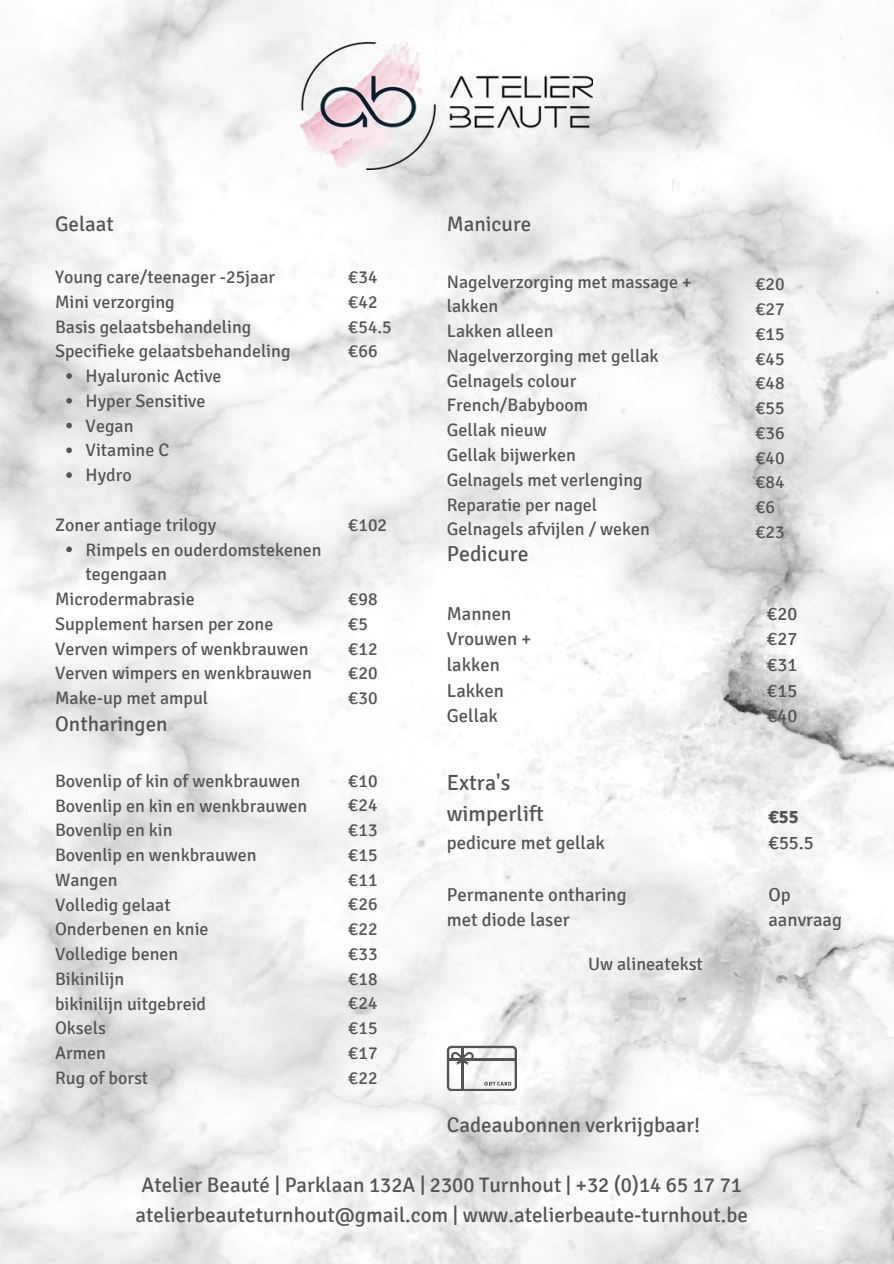
<style>
.page{position:relative;width:894px;height:1264px;background:#fff}
.page>*{position:absolute;margin:0;border:0;box-sizing:border-box;transform-origin:0 0}
.t1{font:21.9px "Signika";color:#545454}
.t2{font:21.75px "Signika";color:#545454}
.t3{font:21px/29.2px "Signika";color:#545454}
.t4{font:18.75px/25.8px "Signika";color:#545454}
.t5{font:700 18.75px "Signika";color:#545454}
.t6{font:18.6px "Signika";color:#545454}
.t7{font:18px/24.8px "Signika";color:#545454}
</style>
<div class="page">
<img style="left:0;top:0;width:893px;height:1263px">
<img style="left:300px;top:42px;width:292px;height:128px">
<svg style="left:447px;top:1045px;width:69px;height:45px"></svg>
<svg style="left:66px;top:373px;width:6px;height:6px"></svg>
<svg style="left:66px;top:398px;width:6px;height:5px"></svg>
<svg style="left:66px;top:423px;width:6px;height:5px"></svg>
<svg style="left:66px;top:447px;width:6px;height:6px"></svg>
<svg style="left:66px;top:472px;width:6px;height:6px"></svg>
<svg style="left:66px;top:546px;width:6px;height:6px"></svg>
<h1 class="t3" style="left:55px;top:210px;width:60px">Gelaat</h1>
<p class="t7" style="left:55px;top:265px;width:221px">Young care/teenager -25jaar<br>Mini verzorging</p>
<p class="t7" style="left:55px;top:314px;width:198px">Basis gelaatsbehandeling</p>
<p class="t7" style="left:55px;top:339px;width:237px">Specifieke gelaatsbehandeling</p>
<p class="t7" style="left:86px;top:364px;width:137px">Hyaluronic Active</p>
<p class="t7" style="left:86px;top:389px;width:121px">Hyper Sensitive</p>
<p class="t7" style="left:86px;top:413px;width:49px">Vegan</p>
<p class="t7" style="left:86px;top:438px;width:85px">Vitamine C</p>
<p class="t7" style="left:86px;top:463px;width:48px">Hydro</p>
<p class="t7" style="left:55px;top:512px;width:162px">Zoner antiage trilogy</p>
<p class="t7" style="left:86px;top:537px;width:237px">Rimpels en ouderdomstekenen tegengaan</p>
<p class="t7" style="left:55px;top:587px;width:141px">Microdermabrasie</p>
<p class="t7" style="left:55px;top:611px;width:220px">Supplement harsen per zone</p>
<p class="t7" style="left:55px;top:636px;width:255px">Verven wimpers of wenkbrauwen</p>
<p class="t7" style="left:55px;top:661px;width:258px">Verven wimpers en wenkbrauwen</p>
<p class="t7" style="left:55px;top:686px;width:155px">Make-up met ampul</p>
<p class="t3" style="left:55px;top:709px;width:114px">Ontharingen</p>
<p class="t7" style="left:55px;top:768px;width:247px">Bovenlip of kin of wenkbrauwen</p>
<p class="t7" style="left:55px;top:793px;width:254px">Bovenlip en kin en wenkbrauwen</p>
<p class="t7" style="left:55px;top:818px;width:119px">Bovenlip en kin</p>
<p class="t7" style="left:55px;top:842px;width:203px">Bovenlip en wenkbrauwen</p>
<p class="t7" style="left:55px;top:867px;width:64px">Wangen</p>
<p class="t7" style="left:55px;top:892px;width:117px">Volledig gelaat</p>
<p class="t7" style="left:55px;top:917px;width:155px">Onderbenen en knie</p>
<p class="t7" style="left:55px;top:941px;width:125px">Volledige benen</p>
<p class="t7" style="left:55px;top:966px;width:71px">Bikinilijn</p>
<p class="t7" style="left:55px;top:991px;width:153px">bikinilijn uitgebreid</p>
<p class="t7" style="left:55px;top:1016px;width:52px">Oksels</p>
<p class="t7" style="left:55px;top:1040px;width:52px">Armen</p>
<p class="t7" style="left:55px;top:1065px;width:95px">Rug of borst</p>
<p class="t7" style="left:348px;top:265px;width:31px">€34</p>
<p class="t7" style="left:348px;top:290px;width:31px">€42</p>
<p class="t7" style="left:348px;top:314px;width:45px">€54.5 €66</p>
<p class="t7" style="left:348px;top:512px;width:40px">€102</p>
<p class="t7" style="left:348px;top:587px;width:31px">€98</p>
<p class="t7" style="left:348px;top:611px;width:21px">€5</p>
<p class="t7" style="left:348px;top:636px;width:31px">€12</p>
<p class="t7" style="left:348px;top:661px;width:31px">€20</p>
<p class="t7" style="left:348px;top:686px;width:31px">€30</p>
<p class="t7" style="left:348px;top:768px;width:31px">€10</p>
<p class="t7" style="left:348px;top:793px;width:31px">€24</p>
<h1 class="t7" style="left:348px;top:818px;width:31px">€13</h1>
<p class="t7" style="left:348px;top:842px;width:31px">€15</p>
<p class="t7" style="left:348px;top:867px;width:31px">€11</p>
<p class="t7" style="left:348px;top:892px;width:31px">€26</p>
<p class="t7" style="left:348px;top:917px;width:31px">€22</p>
<p class="t7" style="left:348px;top:941px;width:31px">€33</p>
<p class="t7" style="left:348px;top:966px;width:31px">€18</p>
<p class="t7" style="left:348px;top:991px;width:31px">€24</p>
<p class="t7" style="left:348px;top:1016px;width:31px">€15</p>
<p class="t7" style="left:348px;top:1040px;width:31px">€17</p>
<p class="t7" style="left:348px;top:1065px;width:31px">€22</p>
<h1 class="t3" style="left:446px;top:210px;width:86px">Manicure</h1>
<p class="t7" style="left:446px;top:269px;width:246px">Nagelverzorging met massage +</p>
<p class="t7" style="left:446px;top:294px;width:53px">lakken</p>
<p class="t7" style="left:446px;top:319px;width:108px">Lakken alleen</p>
<p class="t7" style="left:446px;top:344px;width:213px">Nagelverzorging met gellak</p>
<p class="t7" style="left:446px;top:368px;width:131px">Gelnagels colour</p>
<p class="t7" style="left:446px;top:393px;width:143px">French/Babyboom</p>
<p class="t7" style="left:446px;top:418px;width:101px">Gellak nieuw</p>
<p class="t7" style="left:446px;top:443px;width:131px">Gellak bijwerken</p>
<p class="t7" style="left:446px;top:467px;width:197px">Gelnagels met verlenging</p>
<p class="t7" style="left:446px;top:492px;width:152px">Reparatie per nagel</p>
<p class="t7" style="left:446px;top:517px;width:205px">Gelnagels afvijlen / weken</p>
<p class="t2" style="left:446px;top:541px;width:83px">Pedicure</p>
<p class="t6" style="left:446px;top:602px;width:66px">Mannen</p>
<p class="t6" style="left:446px;top:628px;width:86px">Vrouwen +</p>
<p class="t6" style="left:446px;top:653px;width:55px">lakken</p>
<h1 class="t6" style="left:446px;top:679px;width:59px">Lakken</h1>
<p class="t6" style="left:446px;top:705px;width:53px">Gellak</p>
<p class="t1" style="left:446px;top:769px;width:65px">Extra's</p>
<p class="t1" style="left:446px;top:800px;width:99px">wimperlift</p>
<p class="t4" style="left:446px;top:830px;width:160px">pedicure met gellak</p>
<p class="t4" style="left:446px;top:881px;width:181px">Permanente ontharing</p>
<p class="t4" style="left:446px;top:907px;width:124px">met diode laser</p>
<h1 class="t7" style="left:588px;top:952px;width:116px">Uw alineatekst</h1>
<p class="t7" style="left:755px;top:272px;width:31px">€20</p>
<p class="t7" style="left:755px;top:297px;width:31px">€27</p>
<p class="t7" style="left:755px;top:322px;width:31px">€15</p>
<p class="t7" style="left:755px;top:346px;width:31px">€45</p>
<p class="t7" style="left:755px;top:371px;width:31px">€48</p>
<p class="t7" style="left:755px;top:396px;width:31px">€55</p>
<p class="t7" style="left:755px;top:421px;width:31px">€36</p>
<p class="t7" style="left:755px;top:445px;width:31px">€40</p>
<p class="t7" style="left:755px;top:470px;width:31px">€84</p>
<p class="t7" style="left:755px;top:495px;width:21px">€6</p>
<p class="t7" style="left:755px;top:520px;width:31px">€23</p>
<p class="t6" style="left:766px;top:602px;width:32px">€20</p>
<p class="t6" style="left:766px;top:628px;width:32px">€27</p>
<p class="t6" style="left:766px;top:653px;width:32px">€31</p>
<p class="t6" style="left:766px;top:679px;width:32px">€15</p>
<p class="t6" style="left:766px;top:705px;width:32px">€40</p>
<p class="t5" style="left:768px;top:805px;width:32px">€55</p>
<p class="t4" style="left:768px;top:830px;width:47px">€55.5</p>
<p class="t4" style="left:768px;top:881px;width:75px">Op aanvraag</p>
<p class="t3" style="left:446px;top:1110px;width:255px">Cadeaubonnen verkrijgbaar!</p>
<p class="t3" style="left:135px;top:1170px;width:613px">Atelier Beauté | Parklaan 132A | 2300 Turnhout | +32 (0)14 65 17 71 atelierbeauteturnhout@gmail.com | www.atelierbeaute-turnhout.be</p>
</div>
